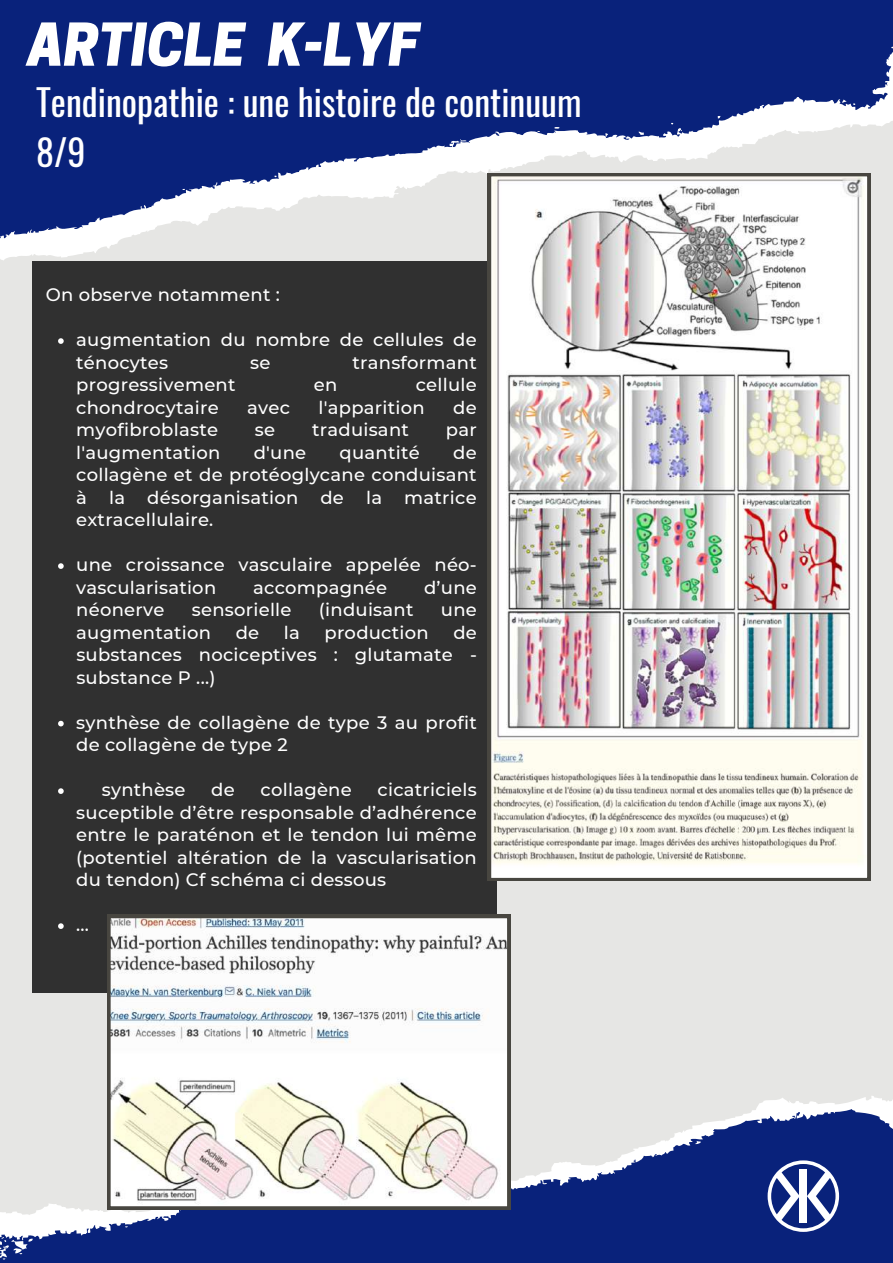
<style>
.page{position:relative;width:893px;height:1263px;background:#e6e6e4}
.page>*{position:absolute;margin:0;border:0;box-sizing:border-box;transform-origin:0 0}
.t1{font:italic 800 55.5px "Cooper Hewitt";color:#fff}
.t2{font:36px/49.5px "Oswald";color:#fff}
.t3{font:500 18px/22.5px "Montserrat";letter-spacing:.015em;color:#fff}
</style>
<div class="page">
<svg style="left:510px;top:1096px;width:383px;height:13px"></svg>
<svg style="left:0;top:1109px;width:893px;height:154px;fill:#09227b"></svg>
<svg style="left:768px;top:1160px;width:71px;height:72px;background:#6676ad"></svg>
<svg style="left:0;top:242px;width:871px;height:9px"></svg>
<svg style="left:0;top:0;width:893px;height:242px;background:#445799"></svg>
<div style="left:32px;top:261px;width:464px;height:731px;background:#303030"></div>
<img style="left:488px;top:173px;width:382px;height:708px">
<svg style="left:107px;top:915px;width:403px;height:294px;background:#e7e6e2"></svg>
<svg style="left:58px;top:338px;width:6px;height:6px"></svg>
<svg style="left:58px;top:563px;width:6px;height:6px"></svg>
<svg style="left:58px;top:721px;width:6px;height:5px"></svg>
<svg style="left:58px;top:788px;width:6px;height:6px"></svg>
<svg style="left:58px;top:923px;width:6px;height:6px"></svg>
<h1 class="t1" style="left:28px;top:12px;width:393px">ARTICLE K-LYF</h1>
<h2 class="t2" style="left:36px;top:74px;width:547px">Tendinopathie : une histoire de continuum<br>8/9</h2>
<p class="t3" style="left:46px;top:283px;width:236px">On observe notamment :</p>
<p class="t3" style="left:76px;top:328px;width:402px">augmentation du nombre de cellules de ténocytes</p>
<p class="t3" style="left:250px;top:350px;width:22px">se</p>
<p class="t3" style="left:352px;top:350px;width:126px">transformant</p>
<p class="t3" style="left:76px;top:373px;width:161px">progressivement</p>
<p class="t3" style="left:314px;top:373px;width:25px">en</p>
<p class="t3" style="left:416px;top:373px;width:63px">cellule</p>
<p class="t3" style="left:76px;top:395px;width:144px">chondrocytaire</p>
<p class="t3" style="left:247px;top:395px;width:44px">avec</p>
<p class="t3" style="left:319px;top:395px;width:108px">l'apparition</p>
<p class="t3" style="left:453px;top:395px;width:25px">de</p>
<p class="t3" style="left:76px;top:418px;width:143px">myofibroblaste</p>
<p class="t3" style="left:255px;top:418px;width:22px">se</p>
<p class="t3" style="left:312px;top:418px;width:98px">traduisant</p>
<p class="t3" style="left:446px;top:418px;width:32px">par</p>
<p class="t3" style="left:76px;top:440px;width:146px">l'augmentation</p>
<p class="t3" style="left:254px;top:440px;width:54px">d'une</p>
<p class="t3" style="left:340px;top:440px;width:82px">quantité</p>
<p class="t3" style="left:76px;top:440px;width:402px;text-align:justify;text-indent:377px">de collagène et de protéoglycane conduisant à la désorganisation de la matrice extracellulaire.</p>
<p class="t3" style="left:76px;top:553px;width:402px">une croissance vasculaire appelée néo&shy;vascularisation</p>
<p class="t3" style="left:253px;top:575px;width:136px">accompagnée</p>
<p class="t3" style="left:424px;top:575px;width:54px">d’une</p>
<p class="t3" style="left:76px;top:598px;width:90px">néonerve</p>
<p class="t3" style="left:192px;top:598px;width:101px">sensorielle</p>
<p class="t3" style="left:319px;top:598px;width:96px">(induisant</p>
<p class="t3" style="left:441px;top:598px;width:37px">une</p>
<p class="t3" style="left:76px;top:620px;width:136px">augmentation</p>
<p class="t3" style="left:236px;top:620px;width:25px">de</p>
<p class="t3" style="left:284px;top:620px;width:18px">la</p>
<p class="t3" style="left:324px;top:620px;width:106px">production</p>
<p class="t3" style="left:76px;top:620px;width:402px;text-align:justify;text-indent:377px">de substances nociceptives : glutamate - substance P ...)</p>
<p class="t3" style="left:76px;top:710px;width:402px">synthèse de collagène de type 3 au profit de collagène de type 2</p>
<p class="t3" style="left:102px;top:778px;width:85px">synthèse</p>
<p class="t3" style="left:211px;top:778px;width:25px">de</p>
<p class="t3" style="left:261px;top:778px;width:93px">collagène</p>
<p class="t3" style="left:76px;top:778px;width:402px;text-align:justify;text-indent:301px">cicatriciels suceptible d’être responsable d’adhérence entre le paraténon et le tendon lui même (potentiel altération de la vascularisation du tendon) Cf schéma ci dessous</p>
<p class="t3" style="left:76px;top:913px;width:14px">...</p>
</div>
